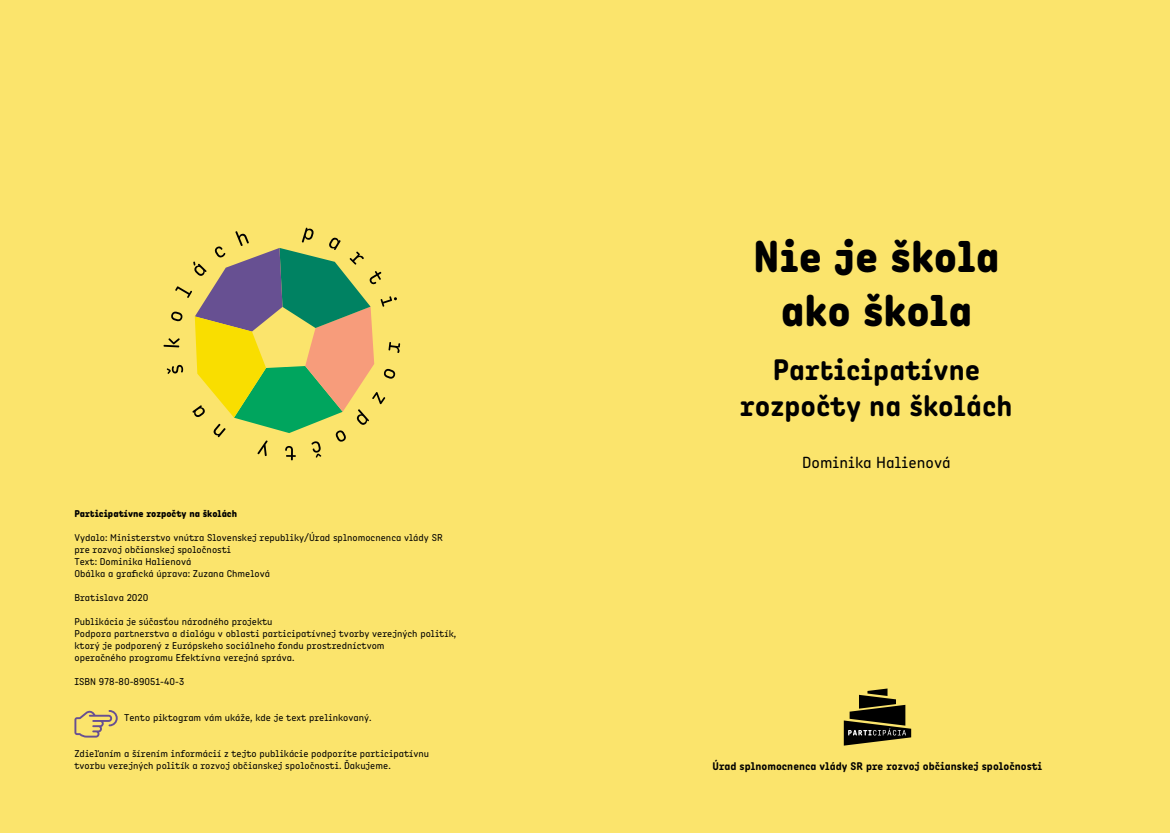
<style>
.page{position:relative;width:1170px;height:833px;background:#fff}
.page>*{position:absolute;margin:0;border:0;box-sizing:border-box;transform-origin:0 0}
.t1{font:800 45px "Angus";color:#000}
.t2{font:700 30px "Angus";color:#000}
.t3{font:16.25px "Angus";color:#000}
.telo{font:700 11.25px "Angus";color:#000}
.telo-2{font:10px "Angus";color:#000}
.telo-3{font:800 10px "Angus";color:#000}
</style>
<div class="page">
<div style="left:0;top:0;width:1169px;height:833px;background:#fbe46c"></div>
<svg style="left:163px;top:228px;width:237px;height:232px"></svg>
<svg style="left:843px;top:688px;width:68px;height:57px"></svg>
<svg style="left:74px;top:710px;width:44px;height:27px"></svg>
<p class="telo-3" style="left:74px;top:507px;width:164px">Participatívne rozpočty na školách</p>
<p class="telo-2" style="left:74px;top:531px;width:370px">Vydalo: Ministerstvo vnútra Slovenskej republiky/Úrad splnomocnenca vlády SR</p>
<p class="telo-2" style="left:74px;top:543px;width:158px">pre rozvoj občianskej spoločnosti</p>
<p class="telo-2" style="left:74px;top:555px;width:118px">Text: Dominika Halienová</p>
<p class="telo-2" style="left:74px;top:567px;width:197px">Obálka a grafická úprava: Zuzana Chmelová</p>
<p class="telo-2" style="left:74px;top:591px;width:75px">Bratislava 2020</p>
<p class="telo-2" style="left:74px;top:615px;width:200px">Publikácia je súčasťou národného projektu</p>
<p class="telo-2" style="left:74px;top:627px;width:383px">Podpora partnerstva a dialógu v oblasti participatívnej tvorby verejných politík,</p>
<p class="telo-2" style="left:74px;top:639px;width:312px">ktorý je podporený z Európskeho sociálneho fondu prostredníctvom</p>
<p class="telo-2" style="left:74px;top:651px;width:221px">operačného programu Efektívna verejná správa.</p>
<p class="telo-2" style="left:74px;top:675px;width:111px">ISBN 978-80-89051-40-3</p>
<p class="telo-2" style="left:124px;top:711px;width:249px">Tento piktogram vám ukáže, kde je text prelinkovaný.</p>
<p class="telo-2" style="left:74px;top:747px;width:356px">Zdieľaním a šírením informácií z tejto publikácie podporíte participatívnu</p>
<p class="telo-2" style="left:74px;top:759px;width:318px">tvorbu verejných politík a rozvoj občianskej spoločnosti. Ďakujeme.</p>
<p class="t1" style="left:753px;top:228px;width:248px">Nie je škola</p>
<p class="t1" style="left:780px;top:282px;width:193px">ako škola</p>
<p class="t2" style="left:772px;top:350px;width:209px">Participatívne</p>
<p class="t2" style="left:740px;top:386px;width:274px">rozpočty na školách</p>
<p class="t3" style="left:802px;top:452px;width:150px">Dominika Halienová</p>
<p class="telo" style="left:712px;top:758px;width:331px">Úrad splnomocnenca vlády SR pre rozvoj občianskej spoločnosti</p>
</div>
